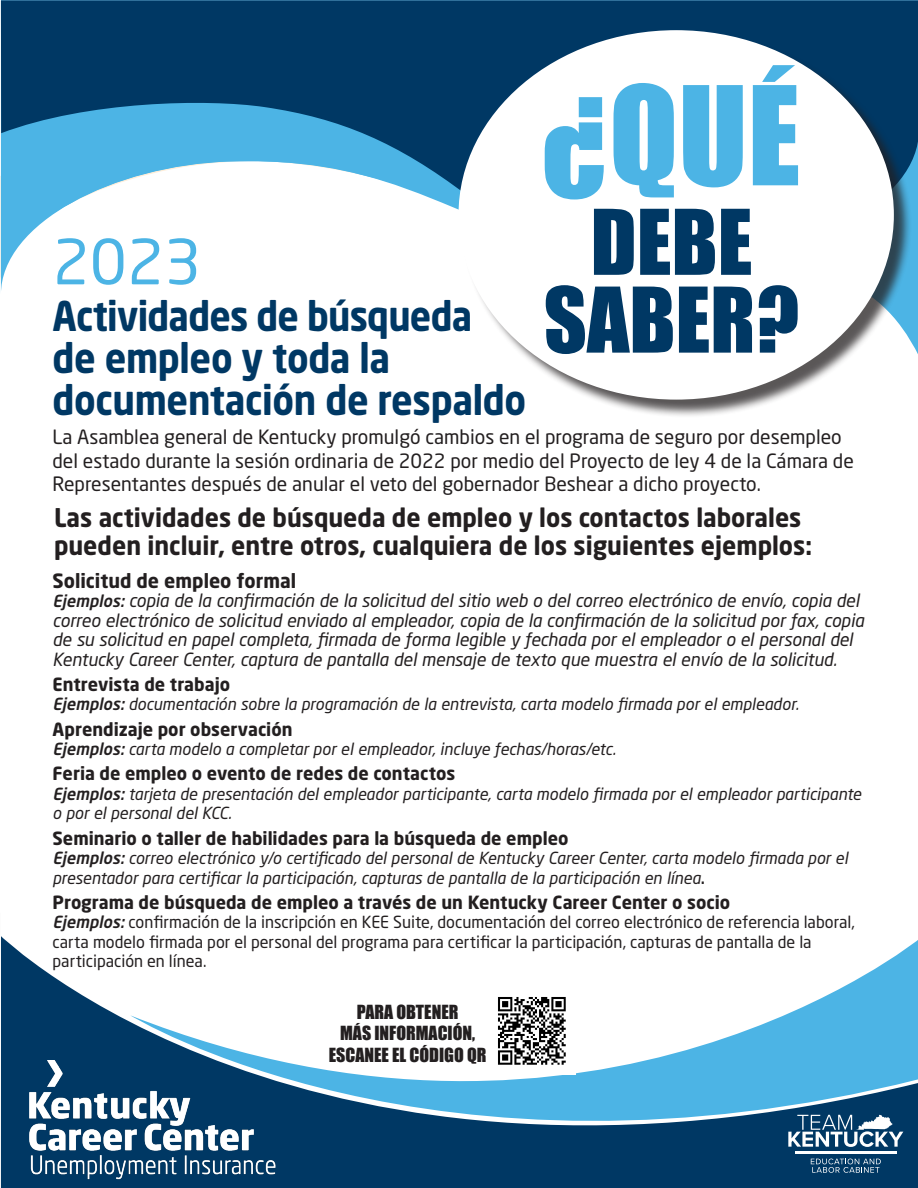
<style>
.page{position:relative;width:918px;height:1188px;background:#fff}
.page>*{position:absolute;margin:0;border:0;box-sizing:border-box;transform-origin:0 0}
.t1{font:126.75px "Impact";color:#4cb4e5}
.t2{font:83.55px/77.8px "Impact";color:#003864;text-align:center}
.t3{font:61.5px "Neo Sans Std";color:#4cb4e5}
.t4{font:700 40.5px/42px "Neo Sans Std";letter-spacing:-.01em;color:#003864;scale:.9 1}
.t5{font:700 25.5px/28.5px "Neo Sans Std";color:#231f20;scale:.95 1}
.t6{font:19.5px/23.4px "Neo Sans Std";color:#231f20}
.t7{font:700 19.5px "Neo Sans Std";color:#231f20}
.t8{font:italic 18px/19.5px "Neo Sans Std";letter-spacing:-.005em;color:#231f20}
.t9{font:700 18px "Neo Sans Std";color:#231f20}
.t10{font:17.85px/21.5px "Impact";color:#231f20;text-align:center}
.t11{font:italic 16.5px/19.5px "Neo Sans Std";color:#231f20}
.t12{font:16.5px/19.5px "Neo Sans Std";color:#231f20}
.s1{font-weight:500;font-size:16.5px}
.s2{font-weight:500}
.s3{font-weight:500;font-style:normal}
.s4{font-weight:500;font-style:italic}
</style>
<div class="page">
<svg style="left:1px;top:0;width:917px;height:259px;background:#0a4672"></svg>
<div style="left:461px;top:32px;width:452px;height:386px;background:#231f20;opacity:.75"></div>
<div style="left:459px;top:30px;width:435px;height:370px;background:#fff;border-radius:50%"></div>
<svg style="left:1px;top:936px;width:129px;height:252px;fill:#003864"></svg>
<svg style="left:0;top:1116px;width:1px;height:72px"></svg>
<svg style="left:130px;top:940px;width:788px;height:248px"></svg>
<svg style="left:1px;top:129px;width:442px;height:148px"></svg>
<img style="left:489px;top:988px;width:87px;height:87px">
<img style="left:30px;top:1060px;width:246px;height:121px">
<svg style="left:811px;top:1159px;width:70px;height:14px"></svg>
<hr style="left:795px;top:1152px;width:101px;height:2px;background:#fff">
<svg style="left:788px;top:1115px;width:115px;height:32px"></svg>
<h1 class="t1" style="left:542px;top:37px;width:259px">¿QUÉ</h1>
<h1 class="t2" style="left:544px;top:201px;width:257px">DEBE<br>SABER?</h1>
<h2 class="t3" style="left:52px;top:224px;width:150px">2023</h2>
<h2 class="t4" style="left:52px;top:293px;width:528px">Actividades de búsqueda<br>de empleo y toda la documentación de respaldo</h2>
<p class="t6" style="left:52px;top:425px;width:803px">La Asamblea general de Kentucky promulgó cambios en el programa de seguro por desempleo del estado durante la sesión ordinaria de 2022 por medio del Proyecto de ley 4 de la Cámara de<br>Representantes después de anular el veto del gobernador Beshear a dicho proyecto.</p>
<h3 class="t5" style="left:54px;top:502px;width:799px">Las actividades de búsqueda de empleo y los contactos laborales pueden incluir, entre otros, cualquiera de los siguientes ejemplos:</h3>
<p class="t7" style="left:52px;top:568px;width:245px">Solicitud de empleo formal</p>
<p class="t8" style="left:52px;top:590px;width:813px"><span class="s1">Ejemplos:</span>copia de la confirmación de la solicitud del sitio web o del correo electrónico de envío, copia del correo electrónico de solicitud enviado al empleador, copia de la confirmación de la solicitud por fax, copia de su solicitud en papel completa, firmada de forma legible y fechada por el empleador o el personal del Kentucky Career Center, captura de pantalla del mensaje de texto que muestra el envío de la solicitud.</p>
<p class="t9" style="left:52px;top:673px;width:179px">Entrevista de trabajo</p>
<p class="t11" style="left:52px;top:694px;width:748px"><span class="s2">Ejemplos:</span>documentación sobre la programación de la entrevista, carta modelo firmada por el empleador.</p>
<p class="t9" style="left:52px;top:717px;width:242px">Aprendizaje por observación</p>
<p class="t11" style="left:52px;top:739px;width:565px"><span class="s2">Ejemplos:</span>carta modelo a completar por el empleador, incluye fechas/horas/etc.</p>
<p class="t9" style="left:52px;top:762px;width:404px">Feria de empleo o evento de redes de contactos</p>
<p class="t11" style="left:52px;top:784px;width:810px"><span class="s2">Ejemplos:</span>tarjeta de presentación del empleador participante, carta modelo firmada por el empleador participante o por el personal del KCC.</p>
<p class="t9" style="left:52px;top:826px;width:518px">Seminario o taller de habilidades para la búsqueda de empleo</p>
<p class="t11" style="left:52px;top:848px;width:797px"><span class="s2">Ejemplos:</span>correo electrónico y/o certificado del personal de Kentucky Career Center, carta modelo firmada por el presentador para certificar la participación, capturas de pantalla de la participación en línea<span class="s3">.</span></p>
<p class="t9" style="left:52px;top:891px;width:679px">Programa de búsqueda de empleo a través de un Kentucky Career Center o socio</p>
<p class="t12" style="left:52px;top:912px;width:804px"><span class="s4">Ejemplos:</span>confirmación de la inscripción en KEE Suite, documentación del correo electrónico de referencia laboral, carta modelo firmada por el personal del programa para certificar la participación, capturas de pantalla de la participación en línea.</p>
<p class="t10" style="left:329px;top:1000px;width:159px">PARA OBTENER<br>MÁS INFORMACIÓN,<br>ESCANEE EL CÓDIGO QR</p>
</div>
